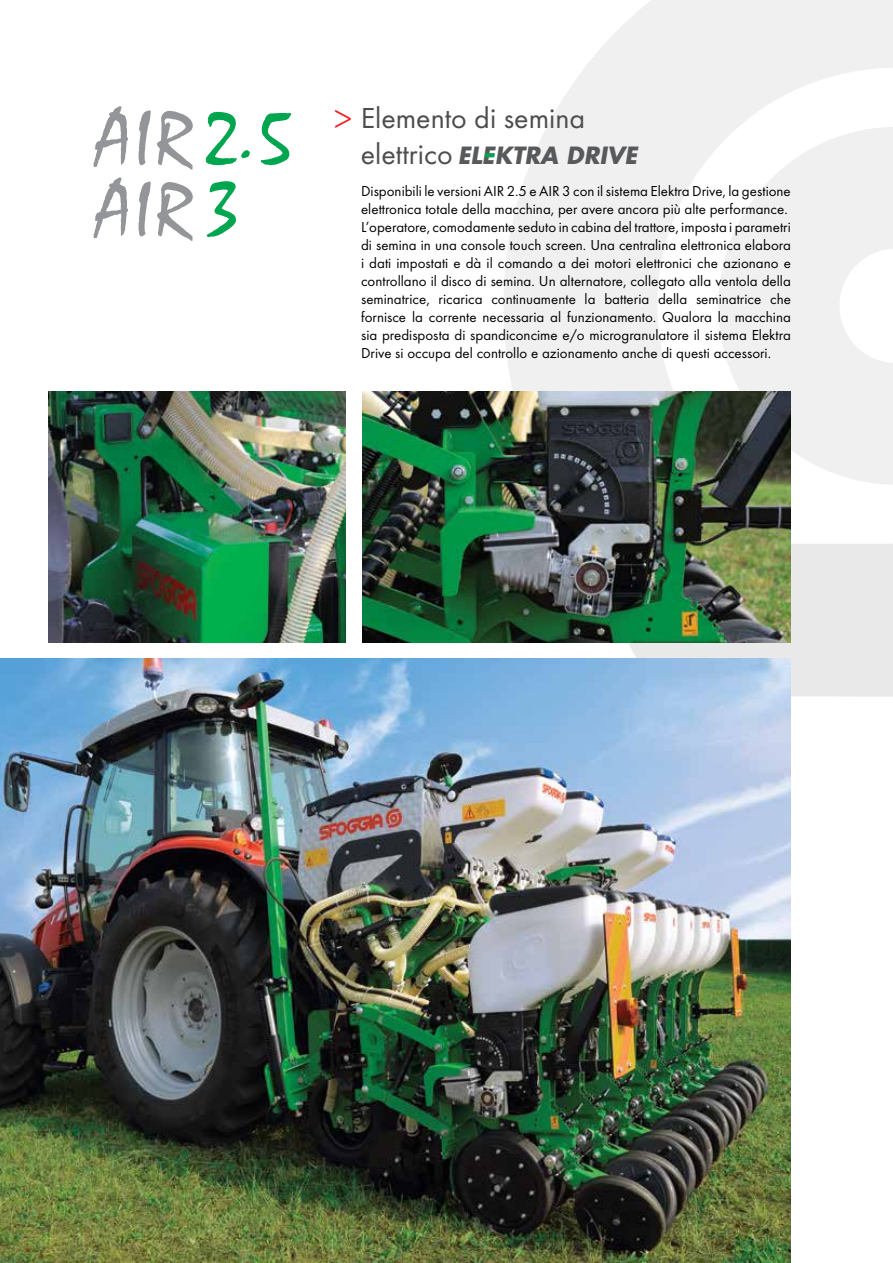
<style>
.page{position:relative;width:893px;height:1263px;background:#fff}
.page>*{position:absolute;margin:0;border:0;box-sizing:border-box;transform-origin:0 0}
.t1{font:75.6px "Staccato 222 BT";color:#939598}
.t2{font:36px "Minion Pro";color:#ed1d24}
.t3{font:30px/36px "Futura T";color:#4d4d4f}
.t4{font:italic 700 23.1px "Futura";color:#58595b}
.t5{font:15px/18px "Futura T";color:#000}
.s1{color:#00a64f}
</style>
<div class="page">
<svg style="left:504px;top:0;width:389px;height:391px;fill:#f0f0f1"></svg>
<svg style="left:574px;top:122px;width:319px;height:575px;fill:#f0f0f1"></svg>
<svg style="left:718px;top:127px;width:175px;height:358px;fill:#f0f0f1"></svg>
<img style="left:363px;top:391px;width:428px;height:251px">
<img style="left:0;top:658px;width:791px;height:605px">
<svg style="left:484px;top:153px;width:11px;height:4px"></svg>
<img style="left:48px;top:391px;width:298px;height:251px">
<h1 class="t1" style="left:94px;top:93px;width:201px">AIR <span class="s1">2.5</span></h1>
<h1 class="t1" style="left:94px;top:164px;width:147px">AIR <span class="s1">3</span></h1>
<h2 class="t2" style="left:333px;top:93px;width:21px">&gt;</h2>
<h3 class="t3" style="left:361px;top:100px;width:226px">Elemento di semina elettrico</h3>
<h3 class="t4" style="left:458px;top:139px;width:181px">ELEKTRA DRIVE</h3>
<p class="t5" style="left:361px;top:182px;width:431px">Disponibili le versioni AIR 2.5 e AIR 3 con il sistema Elektra Drive, la gestione elettronica totale della macchina, per avere ancora più alte performance.<br>L’operatore, comodamente seduto in cabina del trattore, imposta i parametri di semina in una console touch screen. Una centralina elettronica elabora i dati impostati e dà il comando a dei motori elettronici che azionano e controllano il disco di semina. Un alternatore, collegato alla ventola della seminatrice, ricarica continuamente la batteria della seminatrice che fornisce la corrente necessaria al funzionamento. Qualora la macchina sia predisposta di spandiconcime e/o microgranulatore il sistema Elektra Drive si occupa del controllo e azionamento anche di questi accessori.</p>
</div>
